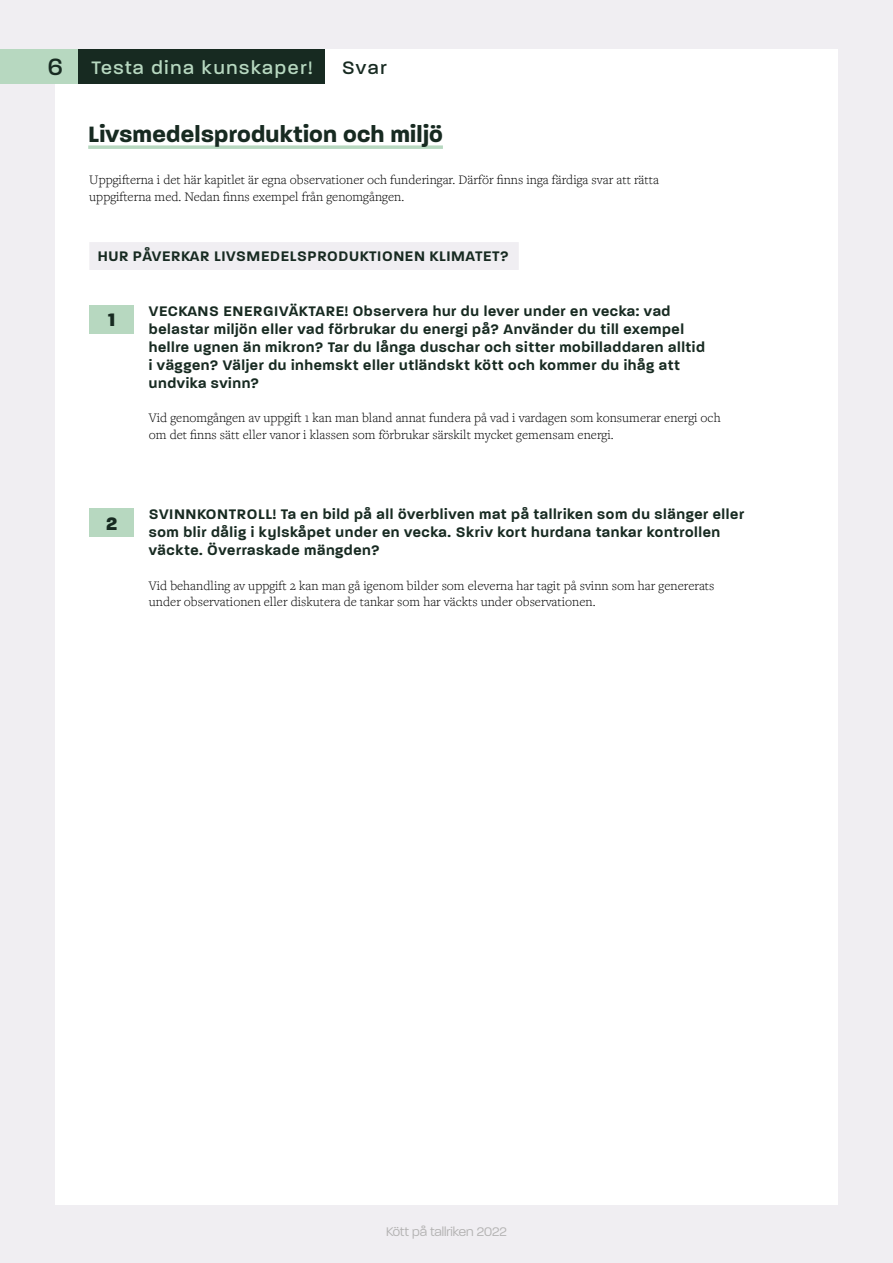
<style>
.page{position:relative;width:893px;height:1263px;background:#f0eef2}
.page>*{position:absolute;margin:0;border:0;box-sizing:border-box;transform-origin:0 0}
.h1_underline{font:700 24px "Paralucent";letter-spacing:.01em;color:#172a21}
.t1{font:500 19.5px "Paralucent";letter-spacing:.09em;color:#b7d8c0}
.t2{font:500 19.5px "Paralucent";color:#172a21}
.Numero{font:800 19.5px "Paralucent";color:#172a21}
.t3{font:600 15px/18px "Paralucent";letter-spacing:.04em;color:#172a21}
.Leipis_liehu_antikva{font:300 13.5px/16.5px "Freight Text Pro";color:#000}
.t4{font:300 13.5px "Paralucent";color:#b3b2b2}
.s1{font-size:25.5px;color:#172a21}
</style>
<div class="page">
<div style="left:55px;top:50px;width:783px;height:1155px;background:#fff"></div>
<div style="left:89px;top:242px;width:430px;height:28px;background:#f0eef2"></div>
<div style="left:89px;top:305px;width:45px;height:28px;background:#b7d8c0"></div>
<div style="left:89px;top:509px;width:45px;height:28px;background:#b7d8c0"></div>
<svg style="left:88px;top:145px;width:355px;height:4px"></svg>
<div style="left:0;top:50px;width:79px;height:34px;background:#b7d8c0"></div>
<div style="left:79px;top:50px;width:246px;height:34px;background:#172a21"></div>
<h2 class="t1" style="left:48px;top:56px;width:266px"><span class="s1">6</span> Testa dina kunskaper!</h2>
<h2 class="t2" style="left:342px;top:56px;width:46px">Svar</h2>
<p class="h1_underline" style="left:88px;top:120px;width:356px">Livsmedelsproduktion och miljö</p>
<p class="Leipis_liehu_antikva" style="left:89px;top:171px;width:571px">Uppgifterna i det här kapitlet är egna observationer och funderingar. Därför finns inga färdiga svar att rätta uppgifterna med. Nedan finns exempel från genomgången.</p>
<p class="t3" style="left:98px;top:248px;width:412px">HUR PÅVERKAR LIVSMEDELSPRODUKTIONEN KLIMATET?</p>
<p class="Numero" style="left:108px;top:308px;width:9px">1</p>
<p class="Numero" style="left:106px;top:512px;width:13px">2</p>
<p class="t3" style="left:149px;top:302px;width:558px">VECKANS ENERGIVÄKTARE! Observera hur du lever under en vecka: vad belastar miljön eller vad förbrukar du energi på? Använder du till exempel hellre ugnen än mikron? Tar du långa duschar och sitter mobilladdaren alltid i väggen? Väljer du inhemskt eller utländskt kött och kommer du ihåg att undvika svinn?</p>
<p class="Leipis_liehu_antikva" style="left:149px;top:409px;width:573px">Vid genomgången av uppgift 1 kan man bland annat fundera på vad i vardagen som konsumerar energi och om det finns sätt eller vanor i klassen som förbrukar särskilt mycket gemensam energi.</p>
<p class="t3" style="left:149px;top:506px;width:597px">SVINNKONTROLL! Ta en bild på all överbliven mat på tallriken som du slänger eller som blir dålig i kylskåpet under en vecka. Skriv kort hurdana tankar kontrollen väckte. Överraskade mängden?</p>
<p class="Leipis_liehu_antikva" style="left:149px;top:577px;width:567px">Vid behandling av uppgift 2 kan man gå igenom bilder som eleverna har tagit på svinn som har genererats under observationen eller diskutera de tankar som har väckts under observationen.</p>
<p class="t4" style="left:386px;top:1224px;width:122px">Kött på tallriken 2022</p>
</div>
